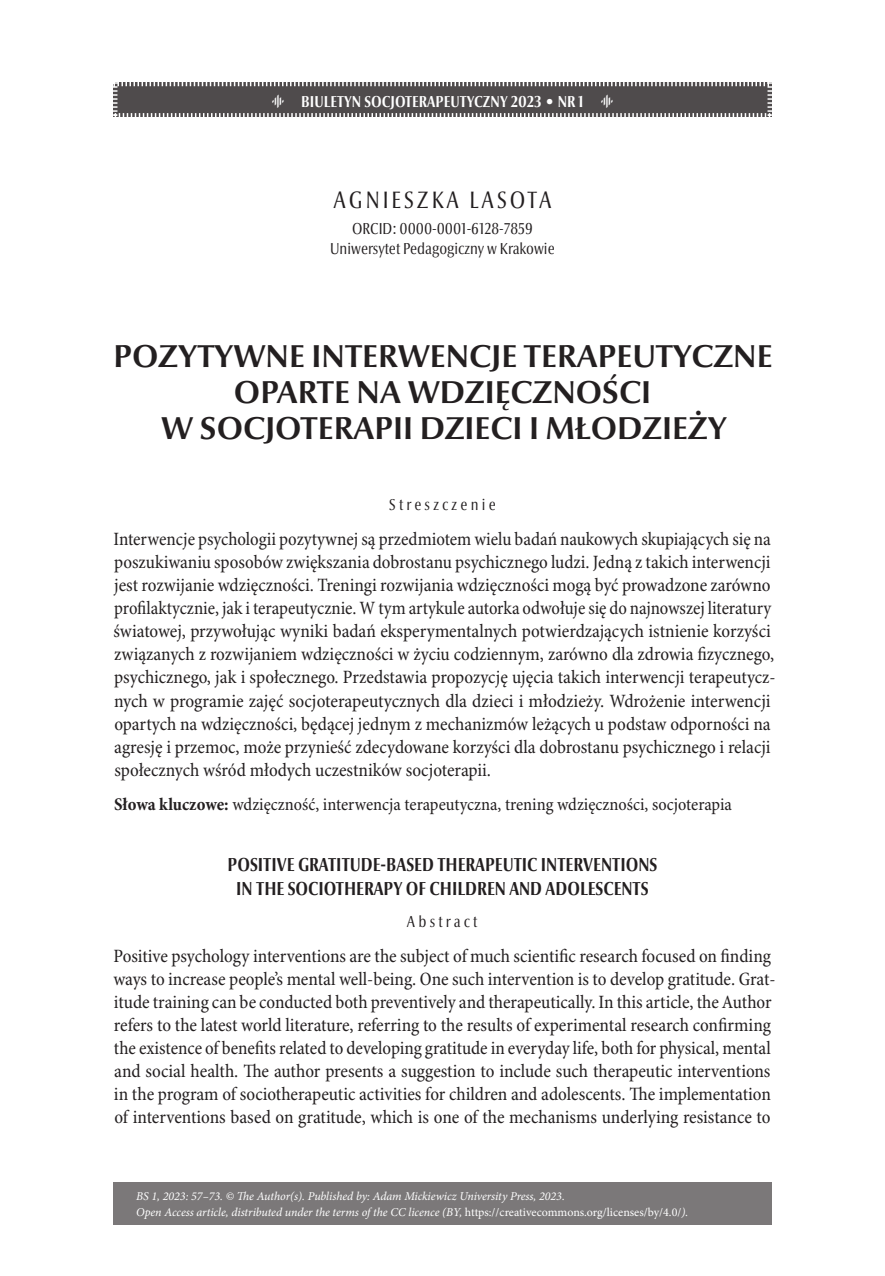
<style>
.page{position:relative;width:885px;height:1276px;background:#fff}
.page>*{position:absolute;margin:0;border:0;box-sizing:border-box;transform-origin:0 0}
.t1{font:700 32px/36px "Optima Nova LT Pro";letter-spacing:.005em;color:#231f20;text-align:center}
.t2{font:condensed 24px "Optima Nova LT Pro";letter-spacing:.13em;color:#231f20}
.t3{font:condensed 19px/23.2px "Minion Pro";color:#231f20}
.t4{font:700 condensed 19px/23.2px "Optima Nova LT Pro";letter-spacing:.005em;color:#231f20;text-align:center}
.t5{font:condensed 18px "Minion Pro";color:#231f20}
.t6{font:condensed 16px/20px "Optima Nova LT Pro";letter-spacing:.005em;color:#231f20;text-align:center}
.t7{font:700 condensed 16px "Optima Nova LT Pro";letter-spacing:.01em;color:#fff}
.t8{font:condensed 16px "Optima Nova LT Pro";letter-spacing:.205em;color:#231f20}
.t9{font:italic 12px/16px "Minion Pro";letter-spacing:-.005em;color:#fff;text-align:center}
.s1{font-family:"Warnock Pro";font-weight:400;font-stretch:normal;font-size:30px}
.s2{font-weight:700}
.s3{font-style:normal}
</style>
<div class="page">
<svg style="left:113px;top:82px;width:659px;height:35px;background:#5f5b5c"></svg>
<div style="left:113px;top:1181px;width:658px;height:43px;background:#7b7879"></div>
<p class="t7" style="left:271px;top:91px;width:344px"><span class="s1">z</span> BIULETYN SOCJOTERAPEUTYCZNY 2023 • NR 1 <span class="s1">z</span></p>
<p class="t2" style="left:333px;top:185px;width:220px">AGNIESZKA LASOTA</p>
<p class="t6" style="left:330px;top:218px;width:226px">ORCID: 0000-0001-6128-7859<br>Uniwersytet Pedagogiczny w Krakowie</p>
<h1 class="t1" style="left:113px;top:337px;width:660px">POZYTYWNE INTERWENCJE TERAPEUTYCZNE<br>OPARTE NA WDZIĘCZNOŚCI<br>W SOCJOTERAPII DZIECI I MŁODZIEŻY</h1>
<p class="t8" style="left:389px;top:494px;width:108px">Streszczenie</p>
<p class="t3" style="left:113px;top:528px;width:663px">Interwencje psychologii pozytywnej są przedmiotem wielu badań naukowych skupiających się na poszukiwaniu sposobów zwiększania dobrostanu psychicznego ludzi. Jedną z takich interwencji jest rozwijanie wdzięczności. Treningi rozwijania wdzięczności mogą być prowadzone zarówno proflaktyczniee jak i terapeutycznie. tym artykule autorka odwoouje się do najnowszej literatury światoweje przywooując wyniki badań eksperymentalnych potwierdzających istnienie korzyści związanych z rozwijaniem wdzięczności w życiu codziennyme zarówno dla zdrowia fzycznegoe psychicznegoe jak i spooecznego. Przedstawia propozycję ujęcia takich interwencji terapeutycz&shy;nych w programie zajęć socjoterapeutycznych dla dzieci i moodzieży. drożenie interwencji opartych na wdzięcznoście będącej jednym z mechanizmów leżących u podstaw odporności na agresję i przemoce może przynieść zdecydowane korzyści dla dobrostanu psychicznego i relacji spooecznych wśród moodych uczestników socjoterapii.</p>
<p class="t5" style="left:114px;top:793px;width:619px"><span class="s2">Słowa kluczowe:</span> wdzięcznośće interwencja terapeutycznae trening wdzięcznoście socjoterapia</p>
<p class="t4" style="left:227px;top:853px;width:431px">POSITIVE GRATITUDE-BASED THERAPEUTIC INTERVENTIONS<br>IN THE SOCIOTHERAPY OF CHILDREN AND ADOLESCENTS</p>
<p class="t8" style="left:407px;top:911px;width:72px">Abstract</p>
<p class="t3" style="left:113px;top:944px;width:663px">Positive psychology interventions are the subject ofmuch scientifc research focused on fnding ways to increase people’s mental well-being. One such intervention is to develop gratitude. Grat&shy;itude training can be conducted both preventively and therapeutically. In this articlee the Author refers to the latest world literaturee referring to the results of experimental research confrming the existence ofbenefts related to developing gratitude in everyday lifee both for physicale mental and social health. Te author presents a suggestion to include such therapeutic interventions in the program of sociotherapeutic activities for children and adolescents. Te implementation of interventions based on gratitudee which is one of the mechanisms underlying resistance to</p>
<p class="t9" style="left:136px;top:1187px;width:114px">BS 1, 2023: 57–73. © T</p>
<p class="t9" style="left:136px;top:1187px;width:553px">AUTHOR(S. AUBL(T E UB: EDA LICL ELIC ULI O(LUB O ((, 2023.<br>OP U II (( DOULIB , EL(UOLUAU E AUE O UT U OA( HF UT CC BLI UI RBY, <span class="s3">https://creativecommons.org/licenses/by/4.0/</span>S.</p>
</div>
